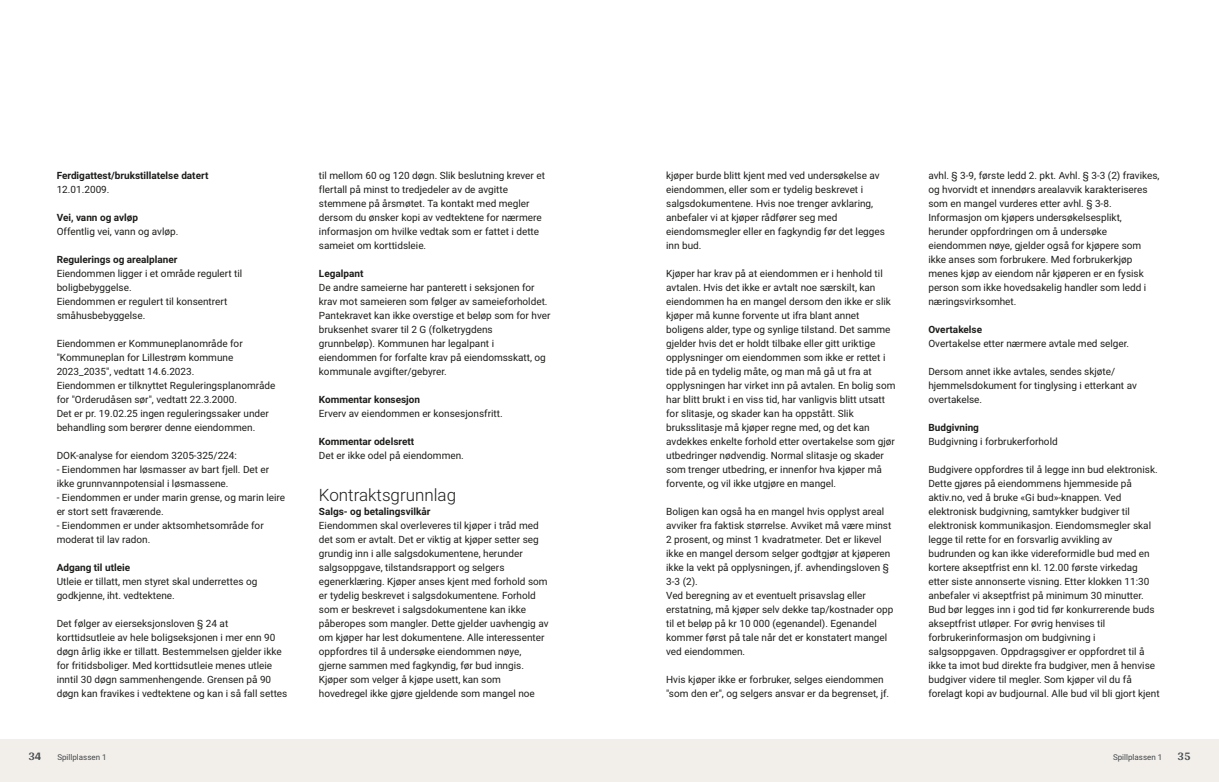
<style>
.page{position:relative;width:1219px;height:782px;background:#fff}
.page>*{position:absolute;margin:0;border:0;box-sizing:border-box;transform-origin:0 0}
.t1{font:300 17px "Roboto Vitec";color:#1d1d1b}
.t2{font:700 12px "Arya";color:#414749}
.t3{font:10px/14px "Roboto Vitec";color:#1d1d1b}
.t4{font:700 10px "Roboto Vitec";color:#1d1d1b}
.t5{font:8px "Roboto Vitec";color:#414749}
</style>
<div class="page">
<div style="left:0;top:739px;width:612px;height:42px;background:#f2eeea"></div>
<div style="left:607px;top:739px;width:612px;height:42px;background:#f2eeea"></div>
<p class="t4" style="left:57px;top:168px;width:153px">Ferdigattest/ brukstillatelse datert</p>
<p class="t3" style="left:57px;top:181px;width:54px">12.01.2009.</p>
<p class="t4" style="left:57px;top:210px;width:83px">Vei, vann og avløp</p>
<p class="t3" style="left:57px;top:223px;width:123px">Offentlig vei, vann og avløp.</p>
<p class="t4" style="left:57px;top:252px;width:122px">Regulerings og arealplaner</p>
<p class="t3" style="left:57px;top:265px;width:187px">Eiendommen ligger i et område regulert til boligbebyggelse.<br>Eiendommen er regulert til konsentrert småhusbebyggelse.</p>
<p class="t3" style="left:57px;top:335px;width:220px">Eiendommen er Kommuneplanområde for "Kommuneplan for Lillestrøm kommune 2023_2035", vedtatt 14.6.2023.<br>Eiendommen er tilknyttet Reguleringsplanområde for "Orderudåsen sør", vedtatt 22.3.2000.<br>Det er pr. 19.02.25 ingen reguleringssaker under behandling som berører denne eiendommen.</p>
<p class="t3" style="left:57px;top:447px;width:230px">DOK‑analyse for eiendom 3205‑325/ 224:<br>‑ Eiendommen har løsmasser av bart fjell. Det er ikke grunnvannpotensial i løsmassene.<br>‑ Eiendommen er under marin grense, og marin leire er stort sett fraværende.<br>‑ Eiendommen er under aktsomhetsområde for moderat til lav radon.</p>
<p class="t4" style="left:57px;top:560px;width:75px">Adgang til utleie</p>
<p class="t3" style="left:57px;top:573px;width:202px">Utleie er tillatt, men styret skal underrettes og godkjenne, iht. vedtektene.</p>
<p class="t3" style="left:57px;top:615px;width:232px">Det følger av eierseksjonsloven § 24 at korttidsutleie av hele boligseksjonen i mer enn 90 døgn årlig ikke er tillatt. Bestemmelsen gjelder ikke for fritidsboliger. Med korttidsutleie menes utleie inntil 30 døgn sammenhengende. Grensen på 90 døgn kan fravikes i vedtektene og kan i så fall settes</p>
<p class="t2" style="left:28px;top:749px;width:15px">34</p>
<p class="t5" style="left:57px;top:751px;width:51px">Spillplassen 1</p>
<p class="t3" style="left:319px;top:167px;width:228px">til mellom 60 og 120 døgn. Slik beslutning krever et flertall på minst to tredjedeler av de avgitte stemmene på årsmøtet. Ta kontakt med megler dersom du ønsker kopi av vedtektene for nærmere informasjon om hvilke vedtak som er fattet i dette sameiet om korttidsleie.</p>
<p class="t4" style="left:319px;top:266px;width:46px">Legalpant</p>
<p class="t3" style="left:319px;top:279px;width:233px">De andre sameierne har panterett i seksjonen for krav mot sameieren som følger av sameieforholdet.<br>Pantekravet kan ikke overstige et beløp som for hver bruksenhet svarer til 2 G (folketrygdens grunnbeløp). Kommunen har legalpant i eiendommen for forfalte krav på eiendomsskatt, og kommunale avgifter/ gebyrer.</p>
<p class="t4" style="left:319px;top:392px;width:103px">Kommentar konsesjon</p>
<p class="t3" style="left:319px;top:405px;width:185px">Erverv av eiendommen er konsesjonsfritt.</p>
<p class="t4" style="left:319px;top:434px;width:97px">Kommentar odelsrett</p>
<p class="t3" style="left:319px;top:447px;width:146px">Det er ikke odel på eiendommen.</p>
<h1 class="t1" style="left:319px;top:482px;width:139px">Kontraktsgrunnlag</h1>
<p class="t4" style="left:319px;top:504px;width:113px">Salgs‑ og betalingsvilkår</p>
<p class="t3" style="left:319px;top:517px;width:231px">Eiendommen skal overleveres til kjøper i tråd med det som er avtalt. Det er viktig at kjøper setter seg grundig inn i alle salgsdokumentene, herunder salgsoppgave, tilstandsrapport og selgers egenerklæring. Kjøper anses kjent med forhold som er tydelig beskrevet i salgsdokumentene. Forhold som er beskrevet i salgsdokumentene kan ikke påberopes som mangler. Dette gjelder uavhengig av om kjøper har lest dokumentene. Alle interessenter oppfordres til å undersøke eiendommen nøye, gjerne sammen med fagkyndig, før bud inngis.<br>Kjøper som velger å kjøpe usett, kan som hovedregel ikke gjøre gjeldende som mangel noe</p>
<p class="t3" style="left:666px;top:167px;width:220px">kjøper burde blitt kjent med ved undersøkelse av eiendommen, eller som er tydelig beskrevet i salgsdokumentene. Hvis noe trenger avklaring, anbefaler vi at kjøper rådfører seg med eiendomsmegler eller en fagkyndig før det legges inn bud.</p>
<p class="t3" style="left:666px;top:265px;width:231px">Kjøper har krav på at eiendommen er i henhold til avtalen. Hvis det ikke er avtalt noe særskilt, kan eiendommen ha en mangel dersom den ikke er slik kjøper må kunne forvente ut ifra blant annet boligens alder, type og synlige tilstand. Det samme gjelder hvis det er holdt tilbake eller gitt uriktige opplysninger om eiendommen som ikke er rettet i tide på en tydelig måte, og man må gå ut fra at opplysningen har virket inn på avtalen. En bolig som har blitt brukt i en viss tid, har vanligvis blitt utsatt for slitasje, og skader kan ha oppstått. Slik bruksslitasje må kjøper regne med, og det kan avdekkes enkelte forhold etter overtakelse som gjør utbedringer nødvendig. Normal slitasje og skader som trenger utbedring, er innenfor hva kjøper må forvente, og vil ikke utgjøre en mangel.</p>
<p class="t3" style="left:666px;top:503px;width:229px">Boligen kan også ha en mangel hvis opplyst areal avviker fra faktisk størrelse. Avviket må være minst 2 prosent, og minst 1 kvadratmeter. Det er likevel ikke en mangel dersom selger godtgjør at kjøperen ikke la vekt på opplysningen, jf. avhendingsloven § 3‑3 (2).<br>Ved beregning av et eventuelt prisavslag eller erstatning, må kjøper selv dekke tap/ kostnader opp til et beløp på kr 10 000 (egenandel). Egenandel kommer først på tale når det er konstatert mangel ved eiendommen.</p>
<p class="t3" style="left:666px;top:671px;width:225px">Hvis kjøper ikke er forbruker, selges eiendommen "som den er", og selgers ansvar er da begrenset, jf.</p>
<p class="t3" style="left:928px;top:167px;width:233px">avhl. § 3‑9, første ledd 2. pkt. Avhl. § 3‑3 (2) fravikes, og hvorvidt et innendørs arealavvik karakteriseres som en mangel vurderes etter avhl. § 3‑8.<br>Informasjon om kjøpers undersøkelsesplikt, herunder oppfordringen om å undersøke eiendommen nøye, gjelder også for kjøpere som ikke anses som forbrukere. Med forbrukerkjøp menes kjøp av eiendom når kjøperen er en fysisk person som ikke hovedsakelig handler som ledd i næringsvirksomhet.</p>
<p class="t4" style="left:928px;top:322px;width:55px">Overtakelse</p>
<p class="t3" style="left:928px;top:335px;width:202px">Overtakelse etter nærmere avtale med selger.</p>
<p class="t3" style="left:928px;top:363px;width:210px">Dersom annet ikke avtales, sendes skjøte/ hjemmelsdokument for tinglysing i etterkant av overtakelse.</p>
<p class="t4" style="left:928px;top:420px;width:52px">Budgivning</p>
<p class="t3" style="left:928px;top:433px;width:131px">Budgivning i forbrukerforhold</p>
<p class="t3" style="left:928px;top:461px;width:233px">Budgivere oppfordres til å legge inn bud elektronisk.<br>Dette gjøres på eiendommens hjemmeside på aktiv.no, ved å bruke «Gi bud»‑knappen. Ved elektronisk budgivning, samtykker budgiver til elektronisk kommunikasjon. Eiendomsmegler skal legge til rette for en forsvarlig avvikling av budrunden og kan ikke videreformidle bud med en kortere akseptfrist enn kl. 12.00 første virkedag etter siste annonserte visning. Etter klokken 11:30 anbefaler vi akseptfrist på minimum 30 minutter.<br>Bud bør legges inn i god tid før konkurrerende buds akseptfrist utløper. For øvrig henvises til forbrukerinformasjon om budgivning i salgsoppgaven. Oppdragsgiver er oppfordret til å ikke ta imot bud direkte fra budgiver, men å henvise budgiver videre til megler. Som kjøper vil du få forelagt kopi av budjournal. Alle bud vil bli gjort kjent</p>
<p class="t5" style="left:1113px;top:751px;width:51px">Spillplassen 1</p>
<p class="t2" style="left:1177px;top:749px;width:15px">35</p>
</div>
